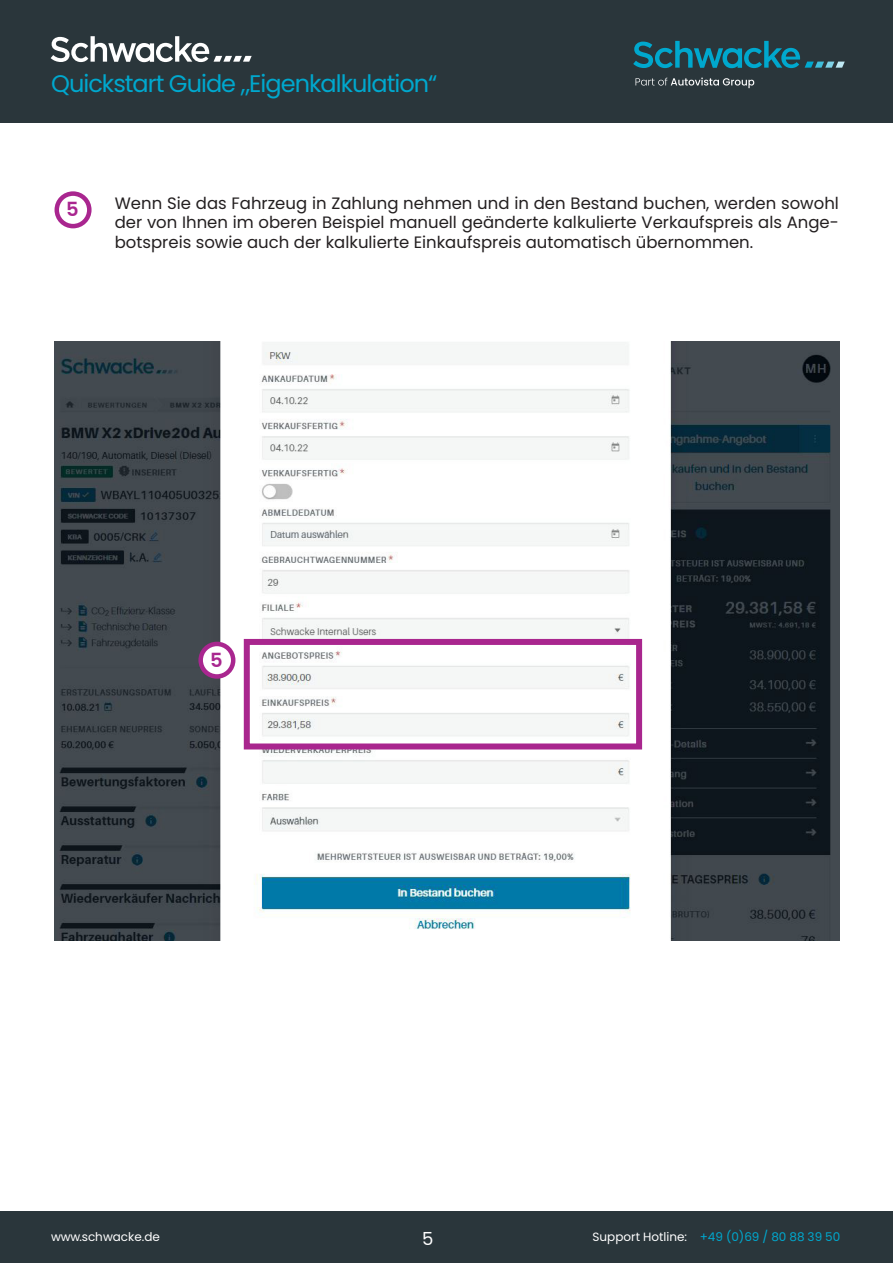
<style>
.page{position:relative;width:893px;height:1263px;background:#fff}
.page>*{position:absolute;margin:0;border:0;box-sizing:border-box;transform-origin:0 0}
.t1{font:24px "Poppins";letter-spacing:-.04em;color:#00a8ce}
.t2{font:600 19.5px "Poppins";color:#a9268f}
.t3{font:18px "Poppins";color:#fff}
.t4{font:16.5px/19.8px "Poppins";color:#231f20;text-align:justify}
.t5{font:12px "Poppins";color:#00a8ce}
.t6{font:12px "Poppins";color:#fff}
.s1{color:#fff}
</style>
<div class="page">
<div style="left:0;top:0;width:893px;height:122px;background:#2a363b"></div>
<svg style="left:633px;top:41px;width:212px;height:27px"></svg>
<svg style="left:635px;top:78px;width:119px;height:10px"></svg>
<div style="left:0;top:1211px;width:893px;height:52px;background:#2a363b"></div>
<svg style="left:51px;top:36px;width:201px;height:26px"></svg>
<img style="left:55px;top:341px;width:784px;height:599px">
<div style="left:244px;top:639px;width:398px;height:110px;border:6px solid #a9268e"></div>
<div style="left:55px;top:191px;width:37px;height:37px;border:4px solid #a9268f;border-radius:50%"></div>
<svg style="left:201px;top:644px;width:32px;height:32px"></svg>
<div style="left:198px;top:642px;width:37px;height:37px;border:4px solid #a9268f;border-radius:50%"></div>
<h1 class="t1" style="left:51px;top:70px;width:388px">Quickstart Guide „Eigenkalkulation“</h1>
<p class="t2" style="left:66px;top:198px;width:14px">5</p>
<p class="t4" style="left:115px;top:193px;width:726px">Wenn Sie das Fahrzeug in Zahlung nehmen und in den Bestand buchen, werden sowohl der von Ihnen im oberen Beispiel manuell geänderte kalkulierte Verkaufspreis als Ange&shy;botspreis sowie auch der kalkulierte Einkaufspreis automatisch übernommen.</p>
<p class="t2" style="left:210px;top:648px;width:14px">5</p>
<p class="t6" style="left:51px;top:1229px;width:110px">www.schwacke.de</p>
<p class="t5" style="left:593px;top:1229px;width:249px"><span class="s1">Support Hotline:</span> +49 (0)69 / 80 88 39 50</p>
<p class="t3" style="left:422px;top:1228px;width:13px">5</p>
</div>
